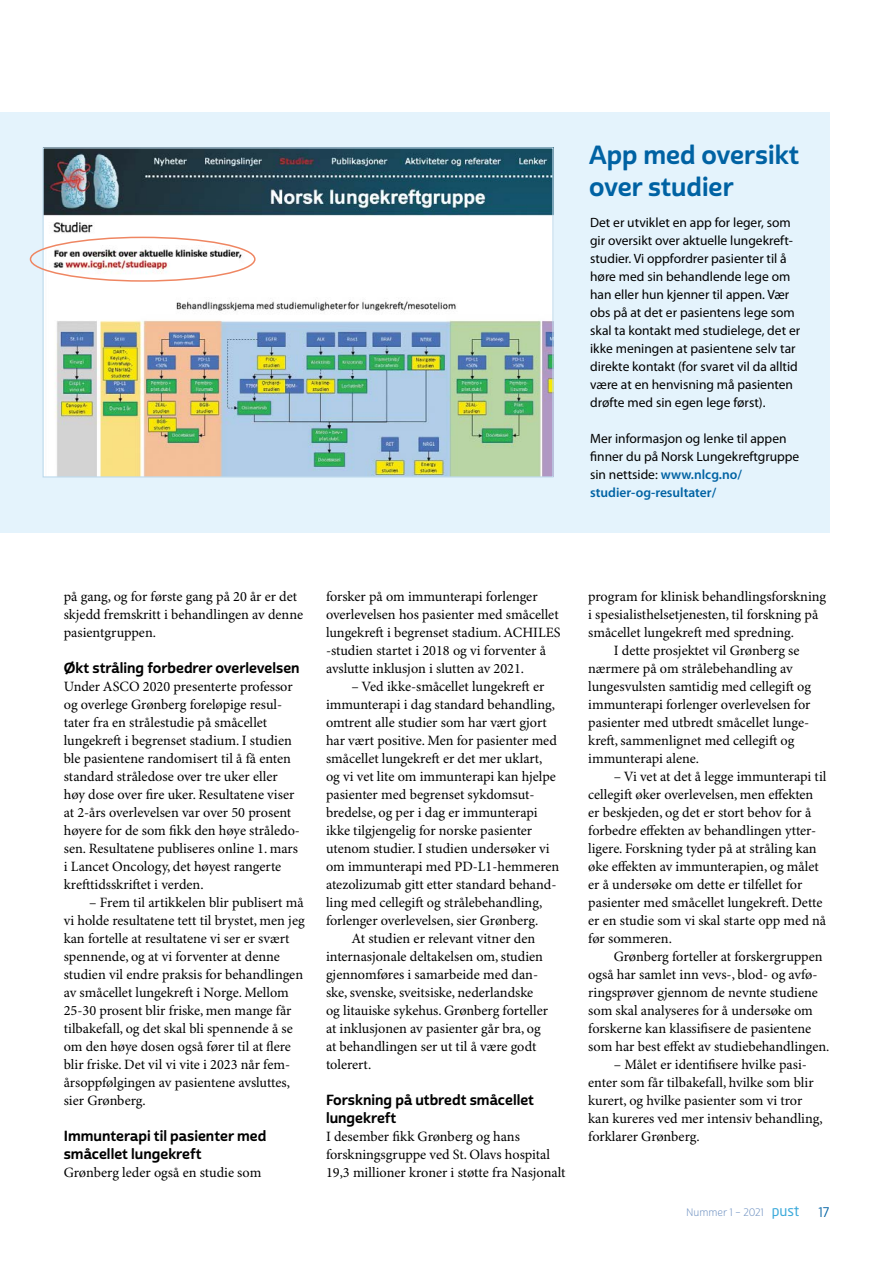
<style>
.page{position:relative;width:893px;height:1263px;background:#fff}
.page>*{position:absolute;margin:0;border:0;box-sizing:border-box;transform-origin:0 0}
.t1{font:25.5px/31.5px "Cabrito Sans Nor Bol";color:#0062a3}
.t2{font:14.25px/18px "Minion Pro";color:#000}
.t3{font:14.25px/18px "Cabrito Sans Nor Bol";color:#000}
.t4{font:13.5px/18px "Myriad Pro";color:#000}
.t5{font:13.5px "Cabrito Sans Nor Reg";color:#0062a3}
.t6{font:10.5px "Cabrito Sans Nor Boo";color:#7294c3}
.s1{font-weight:600;color:#0062a3}
.s2{font-family:"Neo Sans W1 G";font-size:14.25px;color:#3eabdb}
</style>
<div class="page">
<div style="left:0;top:112px;width:829px;height:421px;background:#e4f3fc"></div>
<img style="left:45px;top:149px;width:507px;height:326px">
<div style="left:30px;top:237px;width:226px;height:45px;border:2px solid #ef8662;border-radius:50%"></div>
<h1 class="t1" style="left:589px;top:140px;width:212px">App med oversikt over studier</h1>
<p class="t4" style="left:590px;top:214px;width:212px">Det er utviklet en app for leger, som gir oversikt over aktuelle lungekreft&shy;studier. Vi oppfordrer pasienter til å høre med sin behandlende lege om han eller hun kjenner til appen. Vær obs på at det er pasientens lege som skal ta kontakt med studielege, det er ikke meningen at pasientene selv tar direkte kontakt (for svaret vil da alltid være at en henvisning må pasienten drøfte med sin egen lege først).</p>
<p class="t4" style="left:590px;top:430px;width:211px">Mer informasjon og lenke til appen finner du på Norsk Lungekreftgruppe sin nettside: <span class="s1">www.nlcg.no/ studier-og-resultater/</span></p>
<p class="t2" style="left:64px;top:588px;width:241px">på gang, og for første gang på 20 år er det skjedd fremskritt i behandlingen av denne pasientgruppen.</p>
<p class="t3" style="left:64px;top:659px;width:237px">Økt stråling forbedrer overlevelsen</p>
<p class="t2" style="left:64px;top:678px;width:238px">Under ASCO 2020 presenterte professor og overlege Grønberg foreløpige resul&shy;tater fra en strålestudie på småcellet lungekreft i begrenset stadium. I studien ble pasientene randomisert til å få enten standard stråledose over tre uker eller høy dose over fire uker. Resultatene viser at 2-års overlevelsen var over 50 prosent høyere for de som fikk den høye stråledo&shy;sen. Resultatene publiseres online 1. mars i Lancet Oncology, det høyest rangerte krefttidsskriftet i verden.</p>
<p class="t2" style="left:64px;top:894px;width:242px;text-indent:26px">– Frem til artikkelen blir publisert må vi holde resultatene tett til brystet, men jeg kan fortelle at resultatene vi ser er svært spennende, og at vi forventer at denne studien vil endre praksis for behandlingen av småcellet lungekreft i Norge. Mellom 25-30 prosent blir friske, men mange får tilbakefall, og det skal bli spennende å se om den høye dosen også fører til at flere blir friske. Det vil vi vite i 2023 når fem&shy;årsoppfølgingen av pasientene avsluttes, sier Grønberg.</p>
<p class="t3" style="left:64px;top:1127px;width:204px">Immunterapi til pasienter med småcellet lungekreft</p>
<p class="t2" style="left:64px;top:1164px;width:199px">Grønberg leder også en studie som</p>
<p class="t2" style="left:326px;top:588px;width:236px">forsker på om immunterapi forlenger overlevelsen hos pasienter med småcellet lungekreft i begrenset stadium. ACHILES -studien startet i 2018 og vi forventer å avslutte inklusjon i slutten av 2021.</p>
<p class="t2" style="left:351px;top:678px;width:194px">– Ved ikke-småcellet lungekreft er</p>
<p class="t2" style="left:326px;top:696px;width:231px">immunterapi i dag standard behandling,</p>
<p class="t2" style="left:326px;top:714px;width:222px">omtrent alle studier som har vært gjort</p>
<p class="t2" style="left:326px;top:732px;width:232px">har vært positive. Men for pasienter med</p>
<p class="t2" style="left:326px;top:750px;width:218px">småcellet lungekreft er det mer uklart,</p>
<p class="t2" style="left:326px;top:768px;width:232px">og vi vet lite om immunterapi kan hjelpe</p>
<p class="t2" style="left:326px;top:786px;width:210px">pasienter med begrenset sykdomsut-</p>
<p class="t2" style="left:326px;top:804px;width:213px">bredelse, og per i dag er immunterapi</p>
<p class="t2" style="left:326px;top:822px;width:208px">ikke tilgjengelig for norske pasienter</p>
<p class="t2" style="left:326px;top:840px;width:225px">utenom studier. I studien undersøker vi</p>
<p class="t2" style="left:326px;top:858px;width:235px">om immunterapi med PD-L1-hemmeren</p>
<p class="t2" style="left:326px;top:876px;width:232px">atezolizumab gitt etter standard behand-</p>
<p class="t2" style="left:326px;top:894px;width:218px">ling med cellegift og strålebehandling,</p>
<p class="t2" style="left:326px;top:912px;width:214px">forlenger overlevelsen, sier Grønberg.</p>
<p class="t2" style="left:351px;top:930px;width:185px">At studien er relevant vitner den</p>
<p class="t2" style="left:326px;top:948px;width:218px">internasjonale deltakelsen om, studien</p>
<p class="t2" style="left:326px;top:966px;width:214px">gjennomføres i samarbeide med dan-</p>
<p class="t2" style="left:326px;top:984px;width:209px">ske, svenske, sveitsiske, nederlandske</p>
<p class="t2" style="left:326px;top:1002px;width:224px">og litauiske sykehus. Grønberg forteller</p>
<p class="t2" style="left:326px;top:1020px;width:216px">at inklusjonen av pasienter går bra, og</p>
<p class="t2" style="left:326px;top:1038px;width:212px">at behandlingen ser ut til å være godt</p>
<p class="t2" style="left:326px;top:1056px;width:47px">tolerert.</p>
<p class="t3" style="left:326px;top:1091px;width:209px">Forskning på utbredt småcellet lungekreft</p>
<p class="t2" style="left:326px;top:1128px;width:241px">I desember fikk Grønberg og hans forskningsgruppe ved St. Olavs hospital<br>19,3 millioner kroner i støtte fra Nasjonalt</p>
<p class="t2" style="left:588px;top:588px;width:239px">program for klinisk behandlingsforskning</p>
<p class="t2" style="left:588px;top:606px;width:232px">i spesialisthelsetjenesten, til forskning på</p>
<p class="t2" style="left:588px;top:624px;width:207px">småcellet lungekreft med spredning.</p>
<p class="t2" style="left:614px;top:642px;width:187px">I dette prosjektet vil Grønberg se</p>
<p class="t2" style="left:588px;top:660px;width:206px">nærmere på om strålebehandling av</p>
<p class="t2" style="left:588px;top:678px;width:224px">lungesvulsten samtidig med cellegift og</p>
<p class="t2" style="left:588px;top:696px;width:224px">immunterapi forlenger overlevelsen for</p>
<p class="t2" style="left:588px;top:714px;width:221px">pasienter med utbredt småcellet lunge-</p>
<p class="t2" style="left:588px;top:732px;width:208px">kreft, sammenlignet med cellegift og</p>
<p class="t2" style="left:588px;top:750px;width:112px">immunterapi alene.</p>
<p class="t2" style="left:588px;top:768px;width:240px;text-indent:26px">– Vi vet at det å legge immunterapi til cellegift øker overlevelsen, men effekten er beskjeden, og det er stort behov for å forbedre effekten av behandlingen ytter&shy;ligere. Forskning tyder på at stråling kan øke effekten av immunterapien, og målet er å undersøke om dette er tilfellet for pasienter med småcellet lungekreft. Dette er en studie som vi skal starte opp med nå før sommeren.</p>
<p class="t2" style="left:588px;top:948px;width:243px;text-indent:26px">Grønberg forteller at forskergruppen også har samlet inn vevs-, blod- og avfø&shy;ringsprøver gjennom de nevnte studiene som skal analyseres for å undersøke om forskerne kan klassifisere de pasientene som har best effekt av studiebehandlingen.</p>
<p class="t2" style="left:588px;top:1056px;width:236px;text-indent:26px">– Målet er identifisere hvilke pasi&shy;enter som får tilbakefall, hvilke som blir kurert, og hvilke pasienter som vi tror kan kureres ved mer intensiv behandling, forklarer Grønberg.</p>
<p class="t6" style="left:686px;top:1206px;width:115px">Nummer 1 – 2021 <span class="s2">pust</span></p>
<p class="t5" style="left:819px;top:1204px;width:12px">17</p>
</div>
